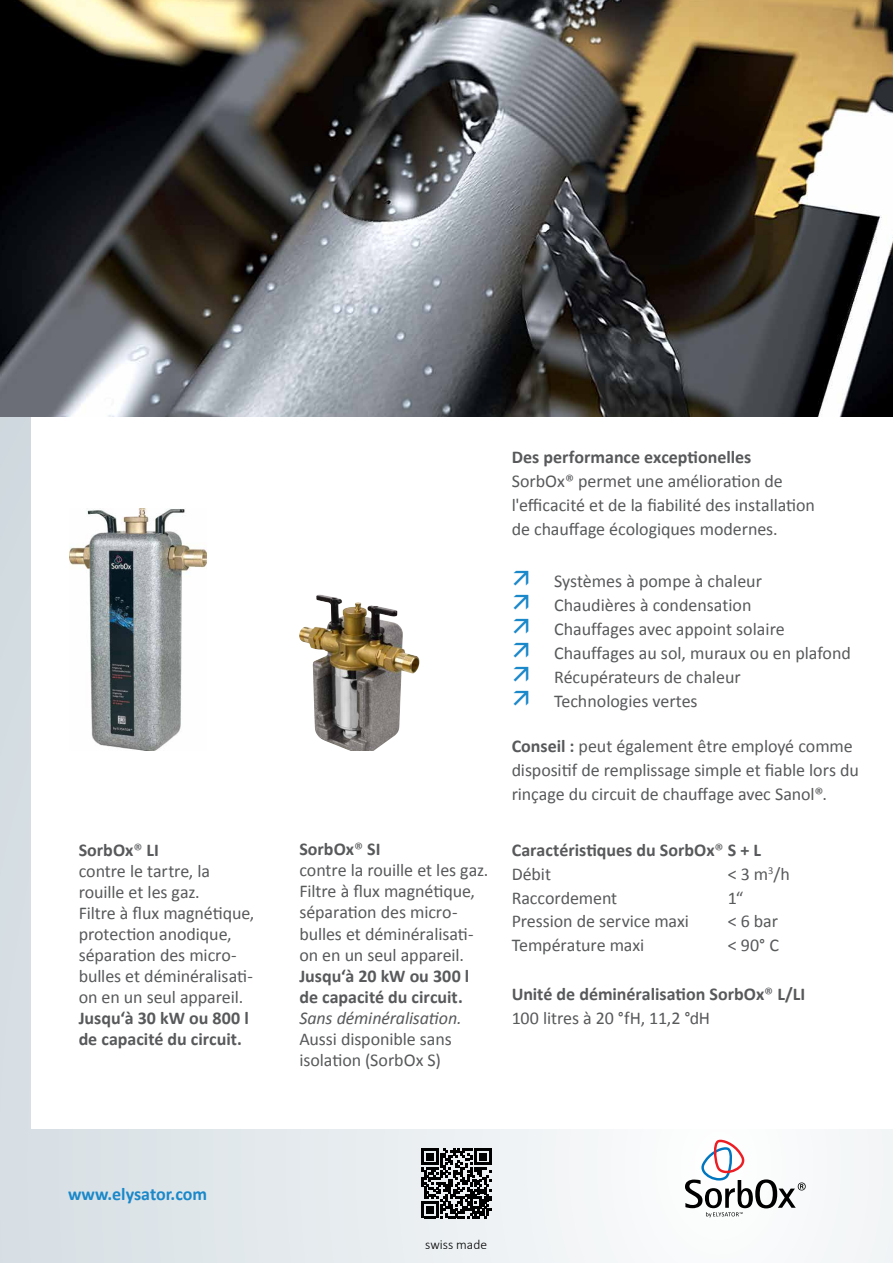
<style>
.page{position:relative;width:893px;height:1263px;background:#fff}
.page>*{position:absolute;margin:0;border:0;box-sizing:border-box;transform-origin:0 0}
.t1{font:18px/21px "Calibri";letter-spacing:-.005em;color:#58595b}
.t2{font:700 18px/21px "Calibri";color:#58595b}
.t3{font:italic 18px "Calibri";letter-spacing:-.005em;color:#58595b}
.t4{font:700 18px "Calibri";color:#1a88c9}
.t5{font:300 13.5px "Calibri";color:#000}
.s1{font-weight:700}
.s2{font-weight:400}
</style>
<div class="page">
<div style="left:0;top:0;width:893px;height:1263px;background:linear-gradient(to right,#d7e0e5,#fdfefe)"></div>
<div style="left:31px;top:413px;width:862px;height:716px;background:#fff"></div>
<img style="left:0;top:0;width:893px;height:417px">
<svg style="left:421px;top:1148px;width:71px;height:70px;background:#5a5c5d"></svg>
<img style="left:70px;top:509px;width:137px;height:242px">
<img style="left:299px;top:595px;width:120px;height:156px">
<svg style="left:685px;top:1140px;width:121px;height:77px"></svg>
<p class="t1" style="left:79px;top:839px;width:177px"><span class="s1">SorbOx</span>® <span class="s1">LI<br></span>contre le tartre, la rouille et les gaz.<br>Filtre à flux magnétique, protection anodique, séparation des micro&shy;bulles et déminéralisati&shy;on en un seul appareil.</p>
<p class="t2" style="left:79px;top:1007px;width:172px">Jusqu‘à 30 kW ou 800 l de capacité du circuit.</p>
<p class="t1" style="left:299px;top:839px;width:191px"><span class="s1">SorbOx</span>® <span class="s1">SI<br></span>contre la rouille et les gaz.<br>Filtre à flux magnétique, séparation des micro&shy;bulles et déminéralisati&shy;on en un seul appareil.</p>
<p class="t2" style="left:299px;top:965px;width:171px">Jusqu‘à 20 kW ou 300 l de capacité du circuit.</p>
<p class="t3" style="left:299px;top:1005px;width:164px">Sans déminéralisation.</p>
<p class="t1" style="left:299px;top:1028px;width:154px">Aussi disponible sans isolation (SorbOx S)</p>
<p class="t2" style="left:512px;top:446px;width:241px">Des performance exceptionelles</p>
<p class="t1" style="left:512px;top:469px;width:305px;line-height:24px">SorbOx® permet une amélioration de l'efficacité et de la fiabilité des installation de chauffage écologiques modernes.</p>
<p class="t1" style="left:554px;top:569px;width:298px;line-height:24px">Systèmes à pompe à chaleur<br>Chaudières à condensation<br>Chauffages avec appoint solaire<br>Chauffages au sol, muraux ou en plafond<br>Récupérateurs de chaleur<br>Technologies vertes</p>
<p class="t1" style="left:512px;top:734px;width:349px;line-height:24px"><span class="s1">Conseil :</span> peut également être employé comme dispositif de remplissage simple et fiable lors du rinçage du circuit de chauffage avec Sanol®.</p>
<p class="t2" style="left:512px;top:837px;width:251px;line-height:24px">Caractéristiques du SorbOx<span class="s2">®</span> S + L<br><span class="s2">Débit</span></p>
<p class="t1" style="left:728px;top:863px;width:64px">&lt; 3 m<sup>3</sup>/h</p>
<p class="t1" style="left:512px;top:887px;width:107px">Raccordement</p>
<p class="t1" style="left:728px;top:887px;width:17px">1“</p>
<p class="t1" style="left:512px;top:911px;width:179px">Pression de service maxi</p>
<p class="t1" style="left:728px;top:911px;width:52px">&lt; 6 bar</p>
<p class="t1" style="left:512px;top:935px;width:134px">Température maxi</p>
<p class="t1" style="left:728px;top:935px;width:53px">&lt; 90° C</p>
<p class="t2" style="left:512px;top:981px;width:295px;line-height:24px">Unité de déminéralisation SorbOx<span class="s2">®</span> L/LI<br><span class="s2">100 litres à 20 °fH, 11,2 °dH</span></p>
<p class="t4" style="left:68px;top:1182px;width:141px">www.elysator.com</p>
<p class="t5" style="left:425px;top:1236px;width:63px">swiss made</p>
</div>
